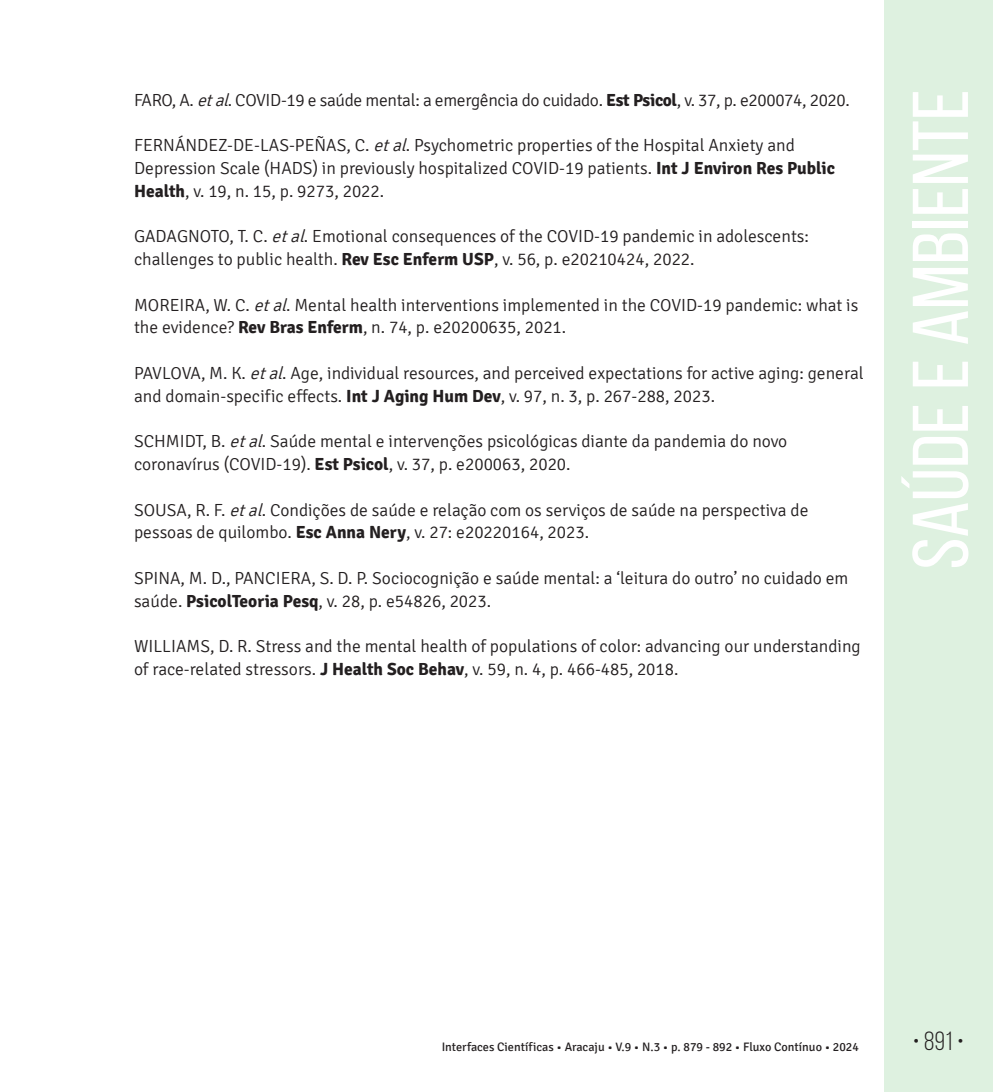
<style>
.page{position:relative;width:993px;height:1092px;background:#fff}
.page>*{position:absolute;margin:0;border:0;box-sizing:border-box;transform-origin:0 0}
.t1{font:78.75px "Bebas Neue";color:#fff;scale:1.09 1}
.t2{font:26.25px "Bebas Neue";color:#231f20}
.TEXTO{font:300 17.5px/22.8px "Signika";color:#231f20}
.TEXTO-2{font:300 17.5px "Signika";letter-spacing:-.02em;color:#231f20}
.t3{font:12.25px "Signika";color:#231f20}
.s1{font-style:italic}
.s2{font-weight:700}
</style>
<div class="page">
<div style="left:883px;top:0;width:109px;height:1091px;background:#def1e0"></div>
<p class="TEXTO-2" style="left:134px;top:90px;width:717px">FARO, A. <span class="s1">etal</span>. COVID-19 e saúde mental: a emergência do cuidado. <span class="s2">Est Psicol</span>, v. 37, p. e200074, 2020.</p>
<p class="TEXTO" style="left:134px;top:134px;width:702px">FERNÁNDEZ-DE-LAS-PEÑAS, C. <span class="s1">etal</span>. Psychometric properties of the Hospital Anxiety and<br>Depression Scale (HADS) in previously hospitalized COVID-19 patients. <span class="s2">Int J Environ Res Public<br>Health</span>, v. 19, n. 15, p. 9273, 2022.</p>
<p class="TEXTO" style="left:134px;top:225px;width:676px">GADAGNOTO, T. C. <span class="s1">etal</span>. Emotional consequences of the COVID-19 pandemic in adolescents: challenges to public health. <span class="s2">Rev Esc Enferm USP</span>, v. 56, p. e20210424, 2022.</p>
<p class="TEXTO" style="left:134px;top:294px;width:725px">MOREIRA, W. C. <span class="s1">etal</span>. Mental health interventions implemented in the COVID-19 pandemic: what is the evidence? <span class="s2">Rev Bras Enferm</span>, n. 74, p. e20200635, 2021.</p>
<p class="TEXTO" style="left:134px;top:362px;width:731px">PAVLOVA, M. K. <span class="s1">etal</span>. Age, individual resources, and perceived expectations for active aging: general and domain-specific effects. <span class="s2">Int J Aging Hum Dev</span>, v. 97, n. 3, p. 267-288, 2023.</p>
<p class="TEXTO" style="left:134px;top:430px;width:654px">SCHMIDT, B. <span class="s1">etal</span>. Saúde mental e intervenções psicológicas diante da pandemia do novo coronavírus (COVID-19). <span class="s2">Est Psicol</span>, v. 37, p. e200063, 2020.</p>
<p class="TEXTO" style="left:134px;top:498px;width:675px">SOUSA, R. F. <span class="s1">etal</span>. Condições de saúde e relação com os serviços de saúde na perspectiva de pessoas de quilombo. <span class="s2">Esc Anna Nery</span>, v. 27: e20220164, 2023.</p>
<p class="TEXTO" style="left:134px;top:567px;width:715px">SPINA, M. D., PANCIERA, S. D. P. Sociocognição e saúde mental: a ‘leitura do outro’ no cuidado em saúde. <span class="s2">PsicolTeoria Pesq</span>, v. 28, p. e54826, 2023.</p>
<p class="TEXTO" style="left:134px;top:635px;width:728px">WILLIAMS, D. R. Stress and the mental health of populations of color: advancing our understanding of race-related stressors. <span class="s2">J Health Soc Behav</span>, v. 59, n. 4, p. 466-485, 2018.</p>
<h1 class="t1" style="left:897px;top:569px;width:442px;rotate:-90deg">Saúde e Ambiente</h1>
<p class="t3" style="left:441px;top:1040px;width:418px">Interfaces Científicas • Aracaju • V.9 • N.3 • p. 879 - 892 • Fluxo Contínuo • 2024</p>
<h2 class="t2" style="left:912px;top:1026px;width:53px">• 891 •</h2>
</div>
